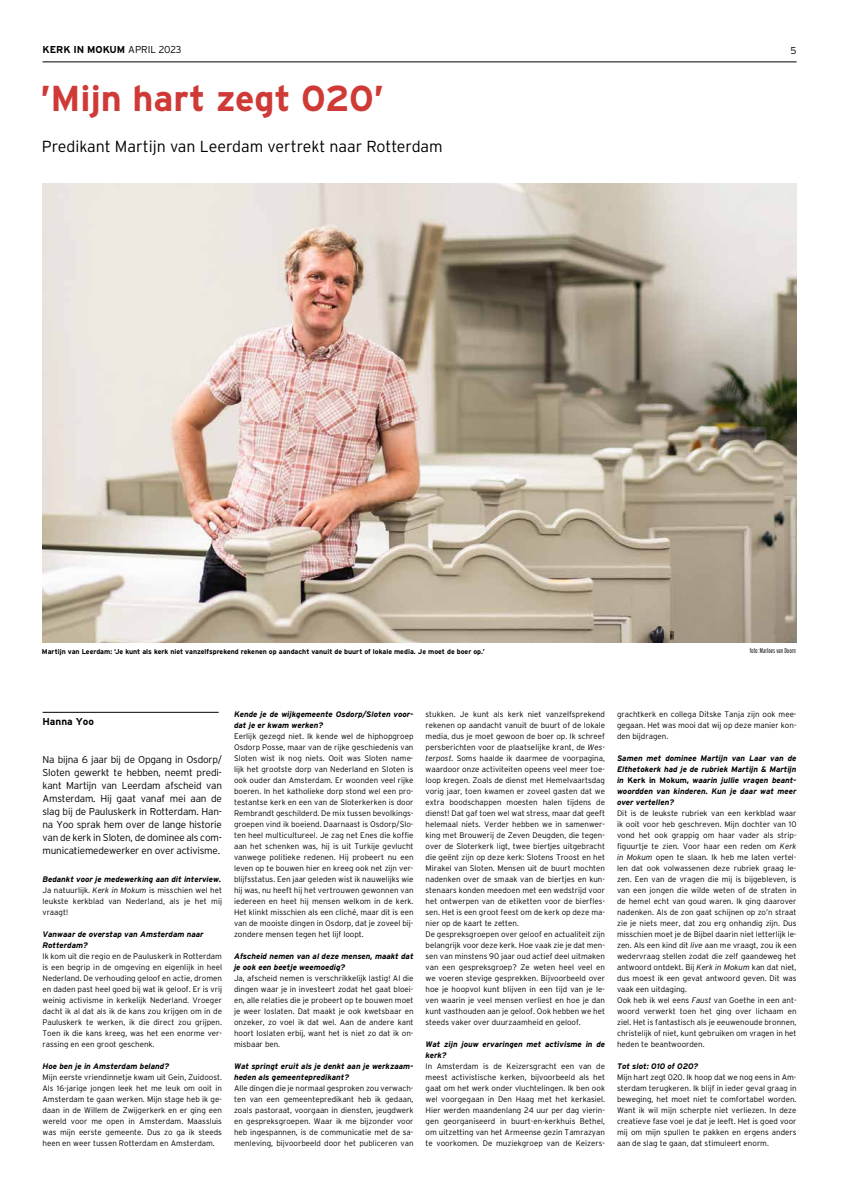
<style>
.page{position:relative;width:842px;height:1191px;background:#fff}
.page>*{position:absolute;margin:0;border:0;box-sizing:border-box;transform-origin:0 0}
.t1{font:700 36px "Interstate";color:#cf3a37}
.t2{font:300 16px "Interstate";color:#000}
.t3{font:300 10px/13px "Interstate";letter-spacing:-.02em;color:#000;text-align:justify}
.t4{font:700 10px "Interstate";color:#000}
.t5{font:300 8px/11px "Interstate";color:#000;text-align:justify}
.t6{font:italic 700 8px/11px "Interstate";color:#000}
.t7{font:700 7px "Interstate";color:#000}
.t8{font:300 7px "Interstate Compressed";color:#000}
.s1{font-weight:300}
.s2{font-weight:700;font-style:italic}
.s3{font-style:italic}
.s4{font-style:normal}
</style>
<div class="page">
<hr style="left:43px;top:62px;width:754px;height:1px;background:#000">
<img style="left:43px;top:183px;width:753px;height:459px">
<hr style="left:43px;top:712px;width:176px;height:1px;background:#000">
<p class="t4" style="left:43px;top:44px;width:141px">KERK IN MOKUM <span class="s1">APRIL 2023</span></p>
<p class="t3" style="left:790px;top:43px;width:8px">5</p>
<h1 class="t1" style="left:40px;top:79px;width:345px">’Mijn hart zegt 020’</h1>
<h2 class="t2" style="left:42px;top:137px;width:402px">Predikant Martijn van Leerdam vertrekt naar Rotterdam</h2>
<p class="t7" style="left:42px;top:648px;width:444px">Martijn van Leerdam: ‘Je kunt als kerk niet vanzelfsprekend rekenen op aandacht vanuit de buurt of lokale media. Je moet de boer op.’</p>
<p class="t8" style="left:750px;top:647px;width:47px">foto: Marloes van Doorn</p>
<p class="t4" style="left:43px;top:715px;width:53px">Hanna Yoo</p>
<p class="t3" style="left:43px;top:752px;width:181px">Na bijna 6 jaar bij de Opgang in Osdorp/ Sloten gewerkt te hebben, neemt predi&shy;kant Martijn van Leerdam afscheid van Amsterdam. Hij gaat vanaf mei aan de slag bij de Pauluskerk in Rotterdam. Han&shy;na Yoo sprak hem over de lange historie van de kerk in Sloten, de dominee als com&shy;municatiemedewerker en over activisme.</p>
<p class="t5" style="left:43px;top:873px;width:181px"><span class="s2">Bedankt voor je medewerking aan dit interview.<br></span>Ja natuurlijk. <span class="s3">Kerk in Mokum</span> is misschien wel het leukste kerkblad van Nederland, als je het mij vraagt!</p>
<p class="t6" style="left:43px;top:928px;width:163px">Vanwaar de overstap van Amsterdam naar<br>Rotterdam?</p>
<p class="t5" style="left:43px;top:950px;width:181px">Ik kom uit die regio en de Pauluskerk in Rotterdam is een begrip in de omgeving en eigenlijk in heel Nederland. De verhouding geloof en actie, dromen en daden past heel goed bij wat ik geloof. Er is vrij weinig activisme in kerkelijk Nederland. Vroeger dacht ik al dat als ik de kans zou krijgen om in de Pauluskerk te werken, ik die direct zou grijpen.<br>Toen ik die kans kreeg, was het een enorme ver&shy;rassing en een groot geschenk.</p>
<p class="t6" style="left:43px;top:1060px;width:128px">Hoe ben je in Amsterdam beland?</p>
<p class="t5" style="left:43px;top:1071px;width:181px">Mijn eerste vriendinnetje kwam uit Gein, Zuidoost.<br>Als 16-jarige jongen leek het me leuk om ooit in Amsterdam te gaan werken. Mijn stage heb ik ge&shy;daan in de Willem de Zwijgerkerk en er ging een wereld voor me open in Amsterdam. Maassluis was mijn eerste gemeente. Dus zo ga ik steeds heen en weer tussen Rotterdam en Amsterdam.</p>
<p class="t6" style="left:234px;top:708px;width:181px">Kende je de wijkgemeente Osdorp/Sloten voor&shy;dat je er kwam werken?</p>
<p class="t5" style="left:234px;top:730px;width:181px">Eerlijk gezegd niet. Ik kende wel de hiphopgroep Osdorp Posse, maar van de rijke geschiedenis van Sloten wist ik nog niets. Ooit was Sloten name&shy;lijk het grootste dorp van Nederland en Sloten is ook ouder dan Amsterdam. Er woonden veel rijke boeren. In het katholieke dorp stond wel een pro&shy;testantse kerk en een van de Sloterkerken is door Rembrandt geschilderd. De mix tussen bevolkings&shy;groepen vind ik boeiend. Daarnaast is Osdorp/Slo&shy;ten heel multicultureel. Je zag net Enes die koffie aan het schenken was, hij is uit Turkije gevlucht vanwege politieke redenen. Hij probeert nu een leven op te bouwen hier en kreeg ook net zijn ver&shy;blijfsstatus. Een jaar geleden wist ik nauwelijks wie hij was, nu heeft hij het vertrouwen gewonnen van iedereen en heet hij mensen welkom in de kerk.<br>Het klinkt misschien als een cliché, maar dit is een van de mooiste dingen in Osdorp, dat je zoveel bij&shy;zondere mensen tegen het lijf loopt.</p>
<p class="t6" style="left:234px;top:950px;width:181px">Afscheid nemen van al deze mensen, maakt dat je ook een beetje weemoedig?</p>
<p class="t5" style="left:234px;top:972px;width:181px">Ja, afscheid nemen is verschrikkelijk lastig! Al die dingen waar je in investeert zodat het gaat bloei&shy;en, alle relaties die je probeert op te bouwen moet je weer loslaten. Dat maakt je ook kwetsbaar en onzeker, zo voel ik dat wel. Aan de andere kant hoort loslaten erbij, want het is niet zo dat ik on&shy;misbaar ben.</p>
<p class="t6" style="left:234px;top:1060px;width:181px">Wat springt eruit als je denkt aan je werkzaam&shy;heden als gemeentepredikant?</p>
<p class="t5" style="left:234px;top:1082px;width:181px">Alle dingen die je normaal gesproken zou verwach&shy;ten van een gemeentepredikant heb ik gedaan, zoals pastoraat, voorgaan in diensten, jeugdwerk en gespreksgroepen. Waar ik me bijzonder voor heb ingespannen, is de communicatie met de sa&shy;menleving, bijvoorbeeld door het publiceren van</p>
<p class="t5" style="left:425px;top:708px;width:181px;text-align:left">stukken. Je kunt als kerk niet vanzelfsprekend rekenen op aandacht vanuit de buurt of de lokale media, dus je moet gewoon de boer op. Ik schreef persberichten voor de plaatselijke krant, de <span class="s3">Wes&shy;terpost.</span> Soms haalde ik daarmee de voorpagina, waardoor onze activiteiten opeens veel meer toe&shy;loop kregen. Zoals de dienst met Hemelvaartsdag vorig jaar, toen kwamen er zoveel gasten dat we extra boodschappen moesten halen tijdens de dienst! Dat gaf toen wel wat stress, maar dat geeft helemaal niets. Verder hebben we in samenwer&shy;king met Brouwerij de Zeven Deugden, die tegen&shy;over de Sloterkerk ligt, twee biertjes uitgebracht die geënt zijn op deze kerk: Slotens Troost en het Mirakel van Sloten. Mensen uit de buurt mochten nadenken over de smaak van de biertjes en kun&shy;stenaars konden meedoen met een wedstrijd voor het ontwerpen van de etiketten voor de bierfles&shy;sen. Het is een groot feest om de kerk op deze ma&shy;nier op de kaart te zetten.<br>De gespreksgroepen over geloof en actualiteit zijn belangrijk voor deze kerk. Hoe vaak zie je dat men&shy;sen van minstens 90 jaar oud actief deel uitmaken van een gespreksgroep? Ze weten heel veel en we voeren stevige gesprekken. Bijvoorbeeld over hoe je hoopvol kunt blijven in een tijd van je le&shy;ven waarin je veel mensen verliest en hoe je dan kunt vasthouden aan je geloof. Ook hebben we het steeds vaker over duurzaamheid en geloof.</p>
<p class="t6" style="left:425px;top:1038px;width:181px">Wat zijn jouw ervaringen met activisme in de kerk?</p>
<p class="t5" style="left:425px;top:1060px;width:181px">In Amsterdam is de Keizersgracht een van de meest activistische kerken, bijvoorbeeld als het gaat om het werk onder vluchtelingen. Ik ben ook wel voorgegaan in Den Haag met het kerkasiel.<br>Hier werden maandenlang 24 uur per dag vierin&shy;gen georganiseerd in buurt-en-kerkhuis Bethel, om uitzetting van het Armeense gezin Tamrazyan te voorkomen. De muziekgroep van de Keizers-</p>
<p class="t5" style="left:617px;top:708px;width:181px">grachtkerk en collega Ditske Tanja zijn ook mee&shy;gegaan. Het was mooi dat wij op deze manier kon&shy;den bijdragen.</p>
<p class="t6" style="left:617px;top:752px;width:181px;text-align:justify">Samen met dominee Martijn van Laar van de Elthetokerk had je de rubriek Martijn &amp; Martijn in <span class="s4">Kerk in Mokum,</span> waarin jullie vragen beant&shy;woordden van kinderen. Kun je daar wat meer over vertellen?</p>
<p class="t5" style="left:617px;top:807px;width:181px;text-align:left">Dit is de leukste rubriek van een kerkblad waar ik ooit voor heb geschreven. Mijn dochter van 10 vond het ook grappig om haar vader als strip&shy;figuurtje te zien. Voor haar een reden om <span class="s3">Kerk in Mokum</span> open te slaan. Ik heb me laten vertel&shy;len dat ook volwassenen deze rubriek graag le&shy;zen. Een van de vragen die mij is bijgebleven, is van een jongen die wilde weten of de straten in de hemel echt van goud waren. Ik ging daarover nadenken. Als de zon gaat schijnen op zo’n straat zie je niets meer, dat zou erg onhandig zijn. Dus misschien moet je de Bijbel daarin niet letterlijk le&shy;zen. Als een kind dit <span class="s3">live</span> aan me vraagt, zou ik een wedervraag stellen zodat die zelf gaandeweg het antwoord ontdekt. Bij <span class="s3">Kerk in Mokum</span> kan dat niet, dus moest ik een gevat antwoord geven. Dit was vaak een uitdaging.<br>Ook heb ik wel eens <span class="s3">Faust</span> van Goethe in een ant&shy;woord verwerkt toen het ging over lichaam en ziel. Het is fantastisch als je eeuwenoude bronnen, christelijk of niet, kunt gebruiken om vragen in het heden te beantwoorden.</p>
<p class="t6" style="left:617px;top:1060px;width:83px">Tot slot: 010 of 020?</p>
<p class="t5" style="left:617px;top:1071px;width:181px">Mijn hart zegt 020. Ik hoop dat we nog eens in Am&shy;sterdam terugkeren. Ik blijf in ieder geval graag in beweging, het moet niet te comfortabel worden.<br>Want ik wil mijn scherpte niet verliezen. In deze creatieve fase voel je dat je leeft. Het is goed voor mij om mijn spullen te pakken en ergens anders aan de slag te gaan, dat stimuleert enorm.</p>
</div>
